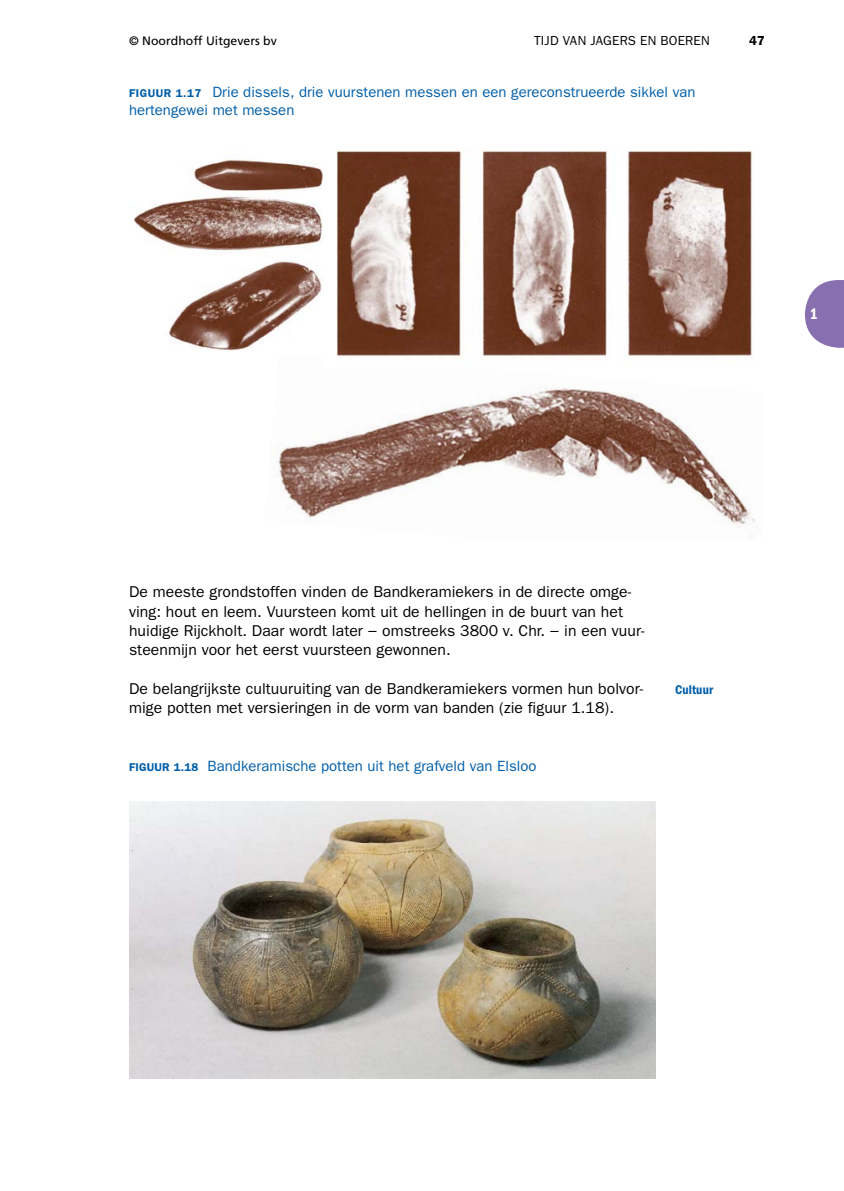
<style>
.page{position:relative;width:844px;height:1191px;background:#fff}
.page>*{position:absolute;margin:0;border:0;box-sizing:border-box;transform-origin:0 0}
.t1{font:15.75px/19.2px "ITC Franklin Gothic Std";letter-spacing:.005em;color:#000}
.t2{font:15.75px "ITC Franklin Gothic Std Dm Cd";color:#fff}
.t3{font:14.88px/17.8px "ITC Franklin Gothic Std";letter-spacing:.005em;color:#005eaa}
.t4{font:13.12px "ITC Franklin Gothic Std";color:#000}
.t5{font:13.12px "ITC Franklin Gothic Std Dm Cd";letter-spacing:.01em;color:#005eaa}
.t6{font:600 13.12px "ITC Franklin Gothic Std";color:#000}
.t7{font:12.25px "Frutiger LT Std";color:#000}
.s1{font-weight:600;font-size:11.38px}
</style>
<div class="page">
<svg style="left:804px;top:280px;width:39px;height:68px"></svg>
<img style="left:278px;top:387px;width:477px;height:140px">
<img style="left:134px;top:159px;width:189px;height:192px">
<img style="left:336px;top:150px;width:418px;height:208px">
<img style="left:129px;top:801px;width:526px;height:277px">
<p class="t7" style="left:129px;top:33px;width:149px">© Noordhoff Uitgevers bv</p>
<p class="t4" style="left:534px;top:33px;width:14px">Tijd</p>
<p class="t4" style="left:562px;top:33px;width:9px">van</p>
<p class="t4" style="left:590px;top:33px;width:15px">Jagers</p>
<p class="t4" style="left:640px;top:33px;width:38px">en Boeren</p>
<p class="t6" style="left:749px;top:32px;width:17px">47</p>
<p class="t3" style="left:129px;top:83px;width:567px"><span class="s1">FIGUUR 1.17</span> Drie dissels, drie vuurstenen messen en een gereconstrueerde sikkel van hertengewei met messen</p>
<p class="t2" style="left:809px;top:304px;width:10px">1</p>
<p class="t1" style="left:129px;top:582px;width:517px">De meeste grondstoffen vinden de Bandkeramiekers in de directe omge&shy;ving: hout en leem. Vuursteen komt uit de hellingen in de buurt van het huidige Rijckholt. Daar wordt later − omstreeks 3800 v. Chr. − in een vuur&shy;steenmijn voor het eerst vuursteen gewonnen.</p>
<p class="t1" style="left:129px;top:679px;width:515px">De belangrijkste cultuuruiting van de Bandkeramiekers vormen hun bolvor&shy;mige potten met versieringen in de vorm van banden (zie figuur 1.18).</p>
<p class="t3" style="left:129px;top:757px;width:409px"><span class="s1">FIGUUR 1.18</span> Bandkeramische potten uit het grafveld van Elsloo</p>
<p class="t5" style="left:675px;top:682px;width:39px">Cultuur</p>
</div>
